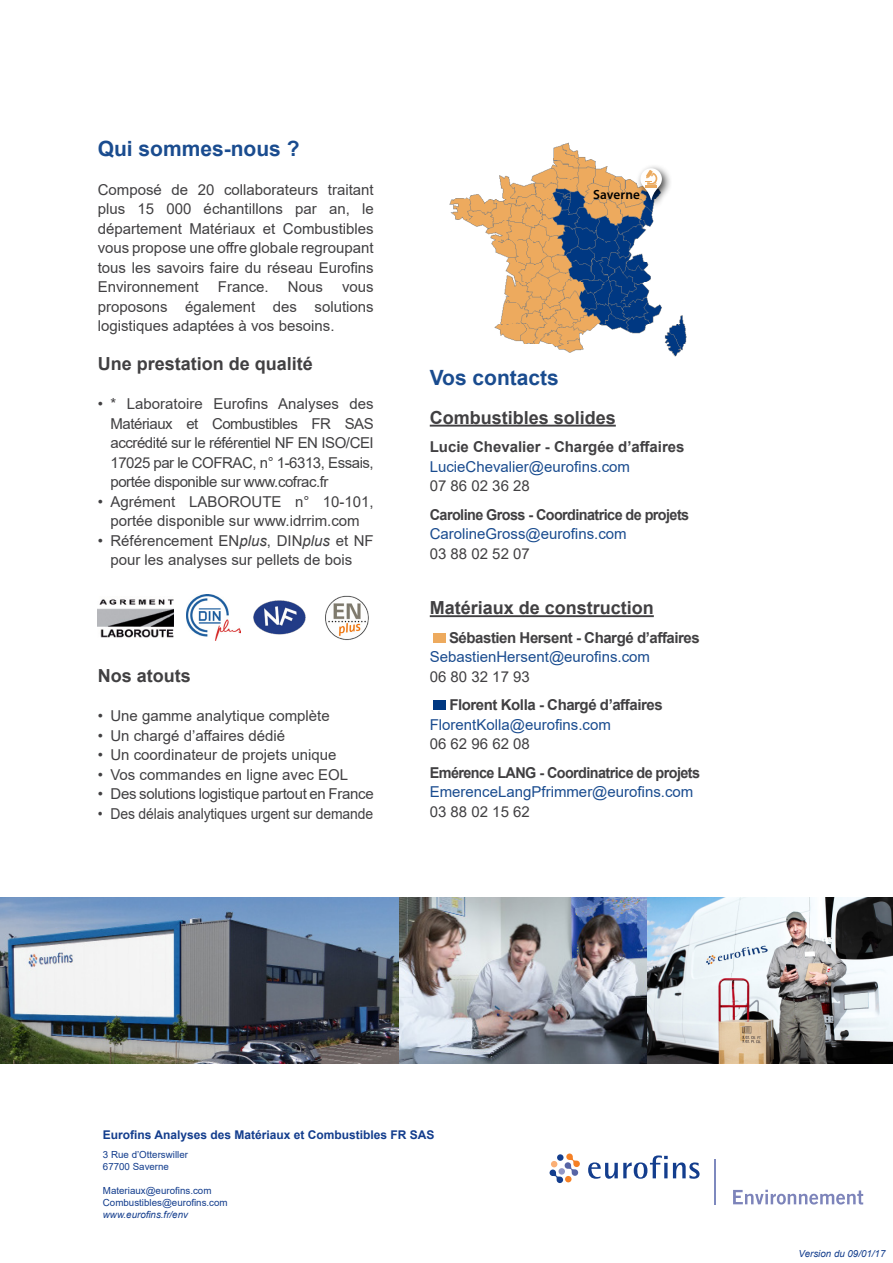
<style>
.page{position:relative;width:893px;height:1263px;background:#fff}
.page>*{position:absolute;margin:0;border:0;box-sizing:border-box;transform-origin:0 0}
.t1{font:700 21px "Arial";color:#1a4c8f}
.t2{font:700 18px "Arial";color:#414042}
.t3{font:15px/19.5px "Arial";color:#414042;text-align:justify}
.t4{font:15px "Arial";color:#1a4c8f}
.t5{font:700 15px "Arial";letter-spacing:-.03em;color:#414042;scale:.96 1}
.t6{font:700 15px "Arial";letter-spacing:-.03em;color:#414042}
.t7{font:15px "Arial";letter-spacing:-.02em;color:#414042}
.t8{font:15px "Arial";color:#414042;scale:.93 1}
.t9{font:700 15px "Arial";color:#414042}
.t10{font:600 13.35px "Myriad Pro";letter-spacing:.005em;color:#000}
.t11{font:700 12px "Arial";color:#133d8d}
.t12{font:9.75px/12px "Arial";color:#133d8d}
.t13{font:italic 9.75px "Arial";color:#133d8d}
.s1{font-style:italic}
</style>
<div class="page">
<img style="left:0;top:897px;width:893px;height:166px">
<hr style="left:430px;top:425px;width:186px;height:2px;background:#414042">
<hr style="left:430px;top:615px;width:224px;height:2px;background:#414042">
<div style="left:433px;top:633px;width:13px;height:10px;background:#edaa5e"></div>
<div style="left:433px;top:701px;width:13px;height:9px;background:#003882"></div>
<img style="left:98px;top:599px;width:75px;height:39px">
<img style="left:187px;top:594px;width:54px;height:47px">
<img style="left:325px;top:595px;width:44px;height:45px">
<img style="left:253px;top:600px;width:53px;height:35px">
<img style="left:449px;top:142px;width:238px;height:215px">
<div style="left:636px;top:163px;width:37px;height:47px;background:#000;opacity:.75"></div>
<svg style="left:640px;top:168px;width:22px;height:32px"></svg>
<svg style="left:550px;top:1153px;width:30px;height:30px"></svg>
<div style="left:557px;top:1154px;width:6px;height:7px;background:#133d8d;border-radius:50%"></div>
<svg style="left:588px;top:1155px;width:112px;height:24px"></svg>
<hr style="left:715px;top:1159px;width:1px;height:45px;background:#7e89be">
<svg style="left:733px;top:1190px;width:130px;height:14px"></svg>
<h1 class="t1" style="left:98px;top:133px;width:203px">Qui sommes-nous ?</h1>
<p class="t3" style="left:98px;top:179px;width:278px">Composé de 20 collaborateurs traitant plus 15 000 échantillons par an, le département Matériaux et Combustibles vous propose une offre globale regroupant tous les savoirs faire du réseau Eurofins Environnement</p>
<p class="t3" style="left:218px;top:277px;width:52px">France.</p>
<p class="t3" style="left:288px;top:277px;width:37px">Nous</p>
<p class="t3" style="left:98px;top:277px;width:278px;text-indent:244px">vous proposons également des solutions logistiques adaptées à vos besoins.</p>
<p class="t2" style="left:98px;top:351px;width:217px">Une prestation de qualité</p>
<p class="t3" style="left:110px;top:394px;width:265px;text-indent:-13px">• * Laboratoire Eurofins Analyses des Matériaux et Combustibles FR SAS accrédité sur le référentiel NF EN ISO/CEI 17025 par le COFRAC, n° 1-6313, Essais, portée disponible sur www.cofrac.fr</p>
<p class="t3" style="left:98px;top:491px;width:278px;text-align:center">• Agrément LABOROUTE n° 10-101, portée disponible sur www.idrrim.com</p>
<p class="t3" style="left:98px;top:530px;width:278px;text-align:center">• Référencement EN<span class="s1">plus</span>, DIN<span class="s1">plus</span> et NF pour les analyses sur pellets de bois</p>
<p class="t2" style="left:98px;top:663px;width:95px">Nos atouts</p>
<p class="t3" style="left:98px;top:706px;width:234px">• Une gamme analytique complète</p>
<p class="t3" style="left:98px;top:725px;width:189px">• Un chargé d’affaires dédié</p>
<p class="t3" style="left:98px;top:745px;width:240px">• Un coordinateur de projets unique</p>
<p class="t3" style="left:98px;top:764px;width:252px">• Vos commandes en ligne avec EOL</p>
<p class="t7" style="left:98px;top:784px;width:278px">• Des solutions logistique partout en France</p>
<p class="t8" style="left:98px;top:803px;width:298px">• Des délais analytiques urgent sur demande</p>
<p class="t10" style="left:593px;top:186px;width:48px">Saverne</p>
<h1 class="t1" style="left:430px;top:363px;width:131px">Vos contacts</h1>
<p class="t2" style="left:430px;top:405px;width:188px">Combustibles solides</p>
<p class="t9" style="left:430px;top:436px;width:256px">Lucie Chevalier - Chargée d’affaires</p>
<p class="t4" style="left:430px;top:456px;width:202px">LucieChevalier@eurofins.com</p>
<p class="t3" style="left:430px;top:476px;width:102px">07 86 02 36 28</p>
<p class="t5" style="left:430px;top:504px;width:272px">Caroline Gross - Coordinatrice de projets</p>
<p class="t4" style="left:430px;top:524px;width:198px">CarolineGross@eurofins.com</p>
<p class="t3" style="left:430px;top:544px;width:102px">03 88 02 52 07</p>
<p class="t2" style="left:430px;top:595px;width:226px">Matériaux de construction</p>
<p class="t6" style="left:449px;top:627px;width:252px">Sébastien Hersent - Chargé d’affaires</p>
<p class="t4" style="left:430px;top:647px;width:222px">SebastienHersent@eurofins.com</p>
<p class="t3" style="left:430px;top:667px;width:102px">06 80 32 17 93</p>
<p class="t6" style="left:449px;top:694px;width:215px">Florent Kolla - Chargé d’affaires</p>
<p class="t4" style="left:430px;top:714px;width:183px">FlorentKolla@eurofins.com</p>
<p class="t3" style="left:430px;top:734px;width:102px">06 62 96 62 08</p>
<p class="t5" style="left:430px;top:762px;width:283px">Emérence LANG - Coordinatrice de projets</p>
<p class="t4" style="left:430px;top:782px;width:265px">EmerenceLangPfrimmer@eurofins.com</p>
<p class="t3" style="left:430px;top:802px;width:102px">03 88 02 15 62</p>
<p class="t11" style="left:103px;top:1126px;width:333px">Eurofins Analyses des Matériaux et Combustibles FR SAS</p>
<p class="t12" style="left:103px;top:1148px;width:87px">3 Rue d’Otterswiller<br>67700 Saverne</p>
<p class="t12" style="left:103px;top:1185px;width:126px">Materiaux@eurofins.com<br>Combustibles@eurofins.com</p>
<p class="t13" style="left:103px;top:1208px;width:87px">www.eurofins.fr/env</p>
<p class="t13" style="left:799px;top:1247px;width:88px">Version du 09/01/17</p>
</div>
